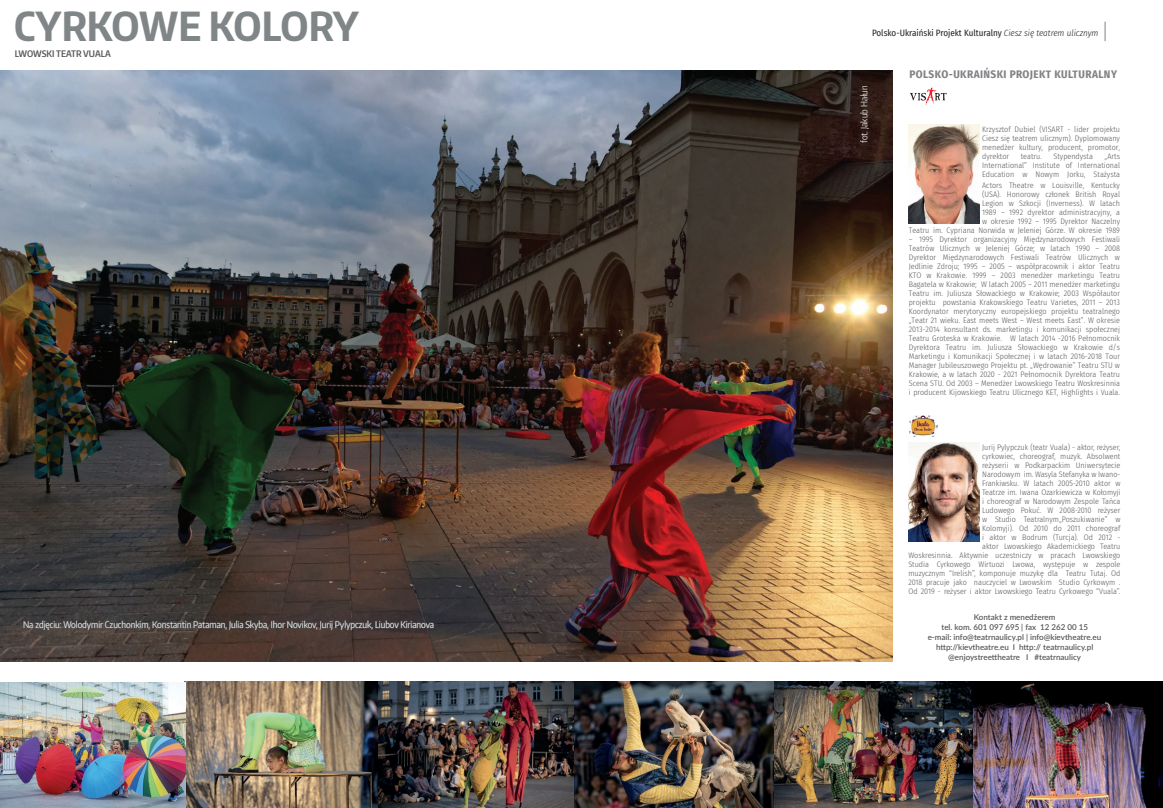
<style>
.page{position:relative;width:1163px;height:808px;background:#fff}
.page>*{position:absolute;margin:0;border:0;box-sizing:border-box;transform-origin:0 0}
.t1{font:700 40px "Encode Sans Condensed";color:#808587}
.t2{font:700 11px "Fira Sans Condensed";letter-spacing:.04em;color:#808285}
.t3{font:300 9px "Encode Sans Condensed";color:#fff}
.t4{font:9px "Fira Sans Condensed";color:#231f20}
.t5{font:600 9px "Encode Sans Condensed";color:#57585a}
.t6{font:300 8px/9px "Fira Sans Condensed";color:#57585a;text-align:justify}
.t7{font:600 8px/10px "Lato";color:#57585a;text-align:center}
.s1{font-weight:300;font-style:italic}
</style>
<div class="page">
<svg style="left:1104px;top:22px;width:1px;height:19px"></svg>
<img style="left:0;top:71px;width:892px;height:590px">
<img style="left:185px;top:682px;width:389px;height:126px">
<img style="left:0;top:682px;width:185px;height:126px">
<svg style="left:23px;top:617px;width:411px;height:18px;background:#49413f"></svg>
<img style="left:574px;top:682px;width:588px;height:126px">
<img style="left:908px;top:124px;width:71px;height:99px">
<img style="left:908px;top:442px;width:71px;height:99px">
<svg style="left:910px;top:87px;width:36px;height:17px"></svg>
<img style="left:909px;top:416px;width:28px;height:21px">
<h1 class="t1" style="left:14px;top:0;width:346px">CYRKOWE KOLORY</h1>
<p class="t5" style="left:15px;top:47px;width:97px">LWOWSKI TEATR VUALA</p>
<p class="t3" style="left:23px;top:619px;width:412px">Na zdjęciu: Wolodymir Czuchonkim, Konstantin Pataman, Julia Skyba, Ihor Novikov, Jurij Pylypczuk, Liubov Kirianova</p>
<p class="t4" style="left:872px;top:26px;width:228px">Polsko-Ukraiński Projekt Kulturalny <span class="s1">Ciesz się teatrem ulicznym</span></p>
<p class="t3" style="left:858px;top:143px;width:59px;rotate:-90deg">fot. Jakub Hałun</p>
<h2 class="t2" style="left:909px;top:65px;width:209px">POLSKO-UKRAIŃSKI PROJEKT KULTURALNY</h2>
<p class="t6" style="left:982px;top:124px;width:139px">Krzysztof Dubiel (VISART - lider projektu Ciesz się teatrem ulicznym). Dyplomowany menedżer kultury, producent, promotor, dyrektor</p>
<p class="t6" style="left:1020px;top:151px;width:23px">teatru.</p>
<p class="t6" style="left:1053px;top:151px;width:41px">Stypendysta</p>
<p class="t6" style="left:982px;top:151px;width:139px;text-indent:122px">„Arts International” Institute of International Education w Nowym Jorku, Stażysta</p>
<p class="t6" style="left:908px;top:180px;width:213px;text-align:right">Actors Theatre w Louisville, Kentucky<br>(USA). Honorowy członek British Royal<br>Legion w Szkocji (Inverness). W latach<br>1989 – 1992 dyrektor administracyjny, a<br>w okresie 1992 – 1995 Dyrektor Naczelny<br>Teatru im. Cypriana Norwida w Jeleniej Górze. W okresie 1989</p>
<p class="t6" style="left:908px;top:234px;width:213px">– 1995 Dyrektor organizacyjny Międzynarodowych Festiwali Teatrów Ulicznych w Jeleniej Górze; w latach 1990 – 2008<br>Dyrektor Międzynarodowych Festiwali Teatrów Ulicznych w Jedlinie Zdroju; 1995 – 2005 – współpracownik i aktor Teatru KTO w Krakowie. 1999 – 2003 menedżer marketingu Teatru Bagatela w Krakowie; W latach 2005 – 2011 menedżer marketingu Teatru im. Juliusza Słowackiego w Krakowie; 2003 Współautor projektu powstania Krakowskiego Teatru Varietes, 2011 – 2013<br>Koordynator merytoryczny europejskiego projektu teatralnego „Teatr 21 wieku. East meets West – West meets East”. W okresie 2013-2014 konsultant ds. marketingu i komunikacji społecznej Teatru Groteska w Krakowie. W latach 2014 -2016 Pełnomocnik Dyrektora Teatru im. Juliusza Słowackiego w Krakowie d/s Marketingu i Komunikacji Społecznej i w latach 2016-2018 Tour Manager Jubileuszowego Projektu pt. „Wędrowanie” Teatru STU w Krakowie, a w latach 2020 - 2021 Pełnomocnik Dyrektora Teatru Scena STU. Od 2003 – Menedżer Lwowskiego Teatru Woskresinnia i producent Kijowskiego Teatru Ulicznego KET, Highlights i Vuala.</p>
<p class="t6" style="left:908px;top:442px;width:213px;text-align:right">Jurij Pylypczuk (teatr Vuala) - aktor, reżyser,<br>cyrkowiec, choreograf, muzyk. Absolwent<br>reżyserii w Podkarpackim Uniwersytecie<br>Narodowym im. Wasyla Stefanyka w Iwano-<br>Frankiwsku. W latach 2005-2010 aktor w<br>Teatrze im. Iwana Ozarkiewicza w Kołomyji<br>i choreograf w Narodowym Zespole Tańca<br>Ludowego Pokuć. W 2008-2010 reżyser<br>w Studio Teatralnym„Poszukiwanie” w<br>Kolomyji). Od 2010 do 2011 choreograf<br>i aktor w Bodrum (Turcja). Od 2012 -<br>aktor Lwowskiego Akademickiego Teatru<br>Woskresinnia. Aktywnie uczestniczy w pracach Lwowskiego Studia Cyrkowego Wirtuozi Lwowa, występuje w zespole muzycznym “Irelish”, komponuje muzykę dla Teatru Tutaj. Od 2018 pracuje jako nauczyciel w Lwowskim Studio Cyrkowym .<br>Od 2019 - reżyser i aktor Lwowskiego Teatru Cyrkowego “Vuala”.</p>
<p class="t7" style="left:927px;top:611px;width:175px">Kontakt z menedżerem<br>tel. kom. 601 097 695 | fax 12 262 00 15<br>e-mail: info@teatrnaulicy.pl | info@kievtheatre.eu http://kievtheatre.eu I http:// teatrnaulicy.pl @enjoystreettheatre I #teatrnaulicy</p>
</div>
